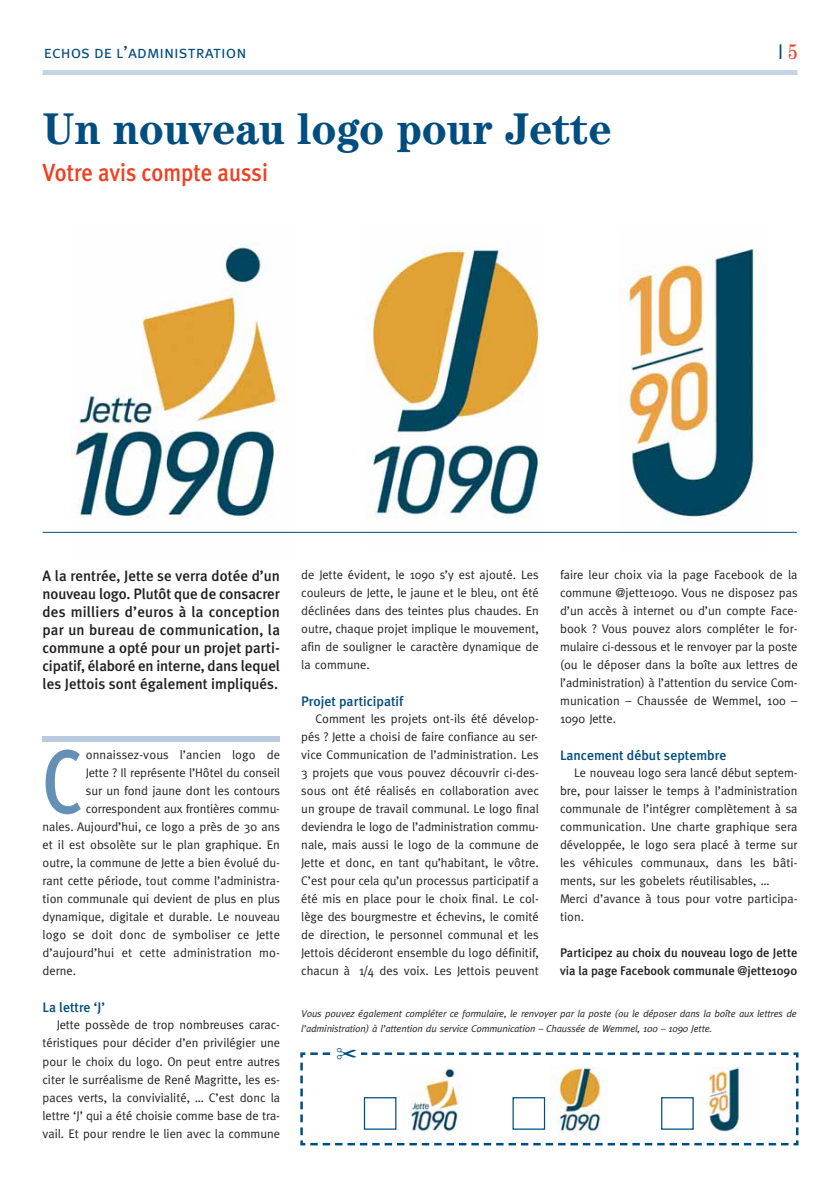
<style>
.page{position:relative;width:833px;height:1188px;background:#fff}
.page>*{position:absolute;margin:0;border:0;box-sizing:border-box;transform-origin:0 0}
.t1{font:500 90.38px "Meta Plus";color:#6490b6;scale:.8 1}
.t2{font:700 44.62px "Century IT Cby BT";color:#004d7f;scale:.95 1}
.t3{font:500 24.75px "Meta Plus";color:#ef4023;scale:.91 1}
.t4{font:21.25px "Meta";color:#004d7f}
.t5{font:17.5px "Meta Plus Normal Caps";color:#004d7f}
.t6{font:500 15px/18px "Meta Plus";color:#231f20;text-align:justify}
.t7{font:500 13.75px "Meta Plus";color:#004d7f}
.t8{font:12.5px/18px "Meta";color:#231f20;text-align:justify}
.t9{font:500 12.5px/18px "Meta Plus";color:#231f20}
.t10{font:italic 10px/15px "Meta";letter-spacing:-.015em;color:#231f20}
.s1{font-family:"Century IT Cby BT";font-stretch:condensed;color:#ef4023}
</style>
<div class="page">
<div style="left:43px;top:70px;width:754px;height:5px;background:#c6d3e4"></div>
<img style="left:71px;top:243px;width:220px;height:289px">
<img style="left:366px;top:243px;width:178px;height:289px">
<img style="left:619px;top:249px;width:149px;height:283px">
<div style="left:43px;top:736px;width:237px;height:5px;background:#bacadf"></div>
<hr style="left:43px;top:532px;width:754px;height:1px;background:#004d7f">
<svg style="left:300px;top:1052px;width:499px;height:94px"></svg>
<h3 class="t5" style="left:44px;top:41px;width:204px">echos de l’administration</h3>
<h3 class="t4" style="left:777px;top:44px;width:21px">I<span class="s1">5</span></h3>
<h2 class="t2" style="left:43px;top:112px;width:601px">Un nouveau logo pour Jette</h2>
<h3 class="t3" style="left:43px;top:160px;width:249px">Votre avis compte aussi</h3>
<p class="t6" style="left:43px;top:567px;width:239px">A la rentrée, Jette se verra dotée d’un nouveau logo. Plutôt que de consacrer des milliers d’euros à la conception par un bureau de communication, la commune a opté pour un projet parti&shy;cipatif, élaboré en interne, dans lequel les Jettois sont également impliqués.</p>
<h1 class="t1" style="left:42px;top:738px;width:51px">C</h1>
<p class="t8" style="left:86px;top:747px;width:196px">onnaissez-vous l’ancien logo de</p>
<p class="t8" style="left:86px;top:765px;width:196px">Jette ? Il représente l’Hôtel du conseil</p>
<p class="t8" style="left:86px;top:783px;width:196px">sur un fond jaune dont les contours</p>
<p class="t8" style="left:86px;top:801px;width:196px">correspondent aux frontières commu-</p>
<p class="t8" style="left:43px;top:819px;width:239px">nales. Aujourd’hui, ce logo a près de 30 ans</p>
<p class="t8" style="left:43px;top:837px;width:239px">et il est obsolète sur le plan graphique. En</p>
<p class="t8" style="left:43px;top:855px;width:239px">outre, la commune de Jette a bien évolué du-</p>
<p class="t8" style="left:43px;top:873px;width:239px">rant cette période, tout comme l’administra-</p>
<p class="t8" style="left:43px;top:891px;width:239px">tion communale qui devient de plus en plus</p>
<p class="t8" style="left:43px;top:909px;width:239px">dynamique, digitale et durable. Le nouveau</p>
<p class="t8" style="left:43px;top:927px;width:239px">logo se doit donc de symboliser ce Jette</p>
<p class="t8" style="left:43px;top:945px;width:239px">d’aujourd’hui et cette administration mo-</p>
<p class="t8" style="left:43px;top:963px;width:35px">derne.</p>
<p class="t7" style="left:43px;top:1000px;width:64px">La lettre ‘J’</p>
<p class="t8" style="left:43px;top:1017px;width:239px;text-indent:14px">Jette possède de trop nombreuses carac&shy;téristiques pour décider d’en privilégier une pour le choix du logo. On peut entre autres citer le surréalisme de René Magritte, les es&shy;paces verts, la convivialité, … C’est donc la lettre ‘J’ qui a été choisie comme base de tra&shy;vail. Et pour rendre le lien avec la commune</p>
<p class="t8" style="left:301px;top:567px;width:239px">de Jette évident, le 1090 s’y est ajouté. Les couleurs de Jette, le jaune et le bleu, ont été déclinées dans des teintes plus chaudes. En outre, chaque projet implique le mouvement, afin de souligner le caractère dynamique de la commune.</p>
<p class="t7" style="left:301px;top:694px;width:104px">Projet participatif</p>
<p class="t8" style="left:301px;top:711px;width:239px;text-indent:14px">Comment les projets ont-ils été dévelop&shy;pés ? Jette a choisi de faire confiance au ser&shy;vice Communication de l’administration. Les 3 projets que vous pouvez découvrir ci-des&shy;sous ont été réalisés en collaboration avec un groupe de travail communal. Le logo final deviendra le logo de l’administration commu&shy;nale, mais aussi le logo de la commune de Jette et donc, en tant qu’habitant, le vôtre.<br>C’est pour cela qu’un processus participatif a été mis en place pour le choix final. Le col&shy;lège des bourgmestre et échevins, le comité de direction, le personnel communal et les Jettois décideront ensemble du logo définitif, chacun à 1/4 des voix. Les Jettois peuvent</p>
<p class="t8" style="left:560px;top:567px;width:239px">faire leur choix via la page Facebook de la commune @jette1090. Vous ne disposez pas d’un accès à internet ou d’un compte Face&shy;book ? Vous pouvez alors compléter le for&shy;mulaire ci-dessous et le renvoyer par la poste (ou le déposer dans la boîte aux lettres de l’administration) à l’attention du service Com&shy;munication – Chaussée de Wemmel, 100 – 1090 Jette.</p>
<p class="t7" style="left:560px;top:748px;width:168px">Lancement début septembre</p>
<p class="t8" style="left:560px;top:765px;width:239px;text-align:left;text-indent:14px">Le nouveau logo sera lancé début septem&shy;bre, pour laisser le temps à l’administration communale de l’intégrer complètement à sa communication. Une charte graphique sera développée, le logo sera placé à terme sur les véhicules communaux, dans les bâti&shy;ments, sur les gobelets réutilisables, … Merci d’avance à tous pour votre participa&shy;tion.</p>
<p class="t9" style="left:560px;top:944px;width:239px">Participez au choix du nouveau logo de Jette via la page Facebook communale @jette1090</p>
<p class="t10" style="left:301px;top:1006px;width:497px">Vous pouvez également compléter ce formulaire, le renvoyer par la poste (ou le déposer dans la boîte aux lettres de l’administration) à l’attention du service Communication – Chaussée de Wemmel, 100 – 1090 Jette.</p>
</div>
